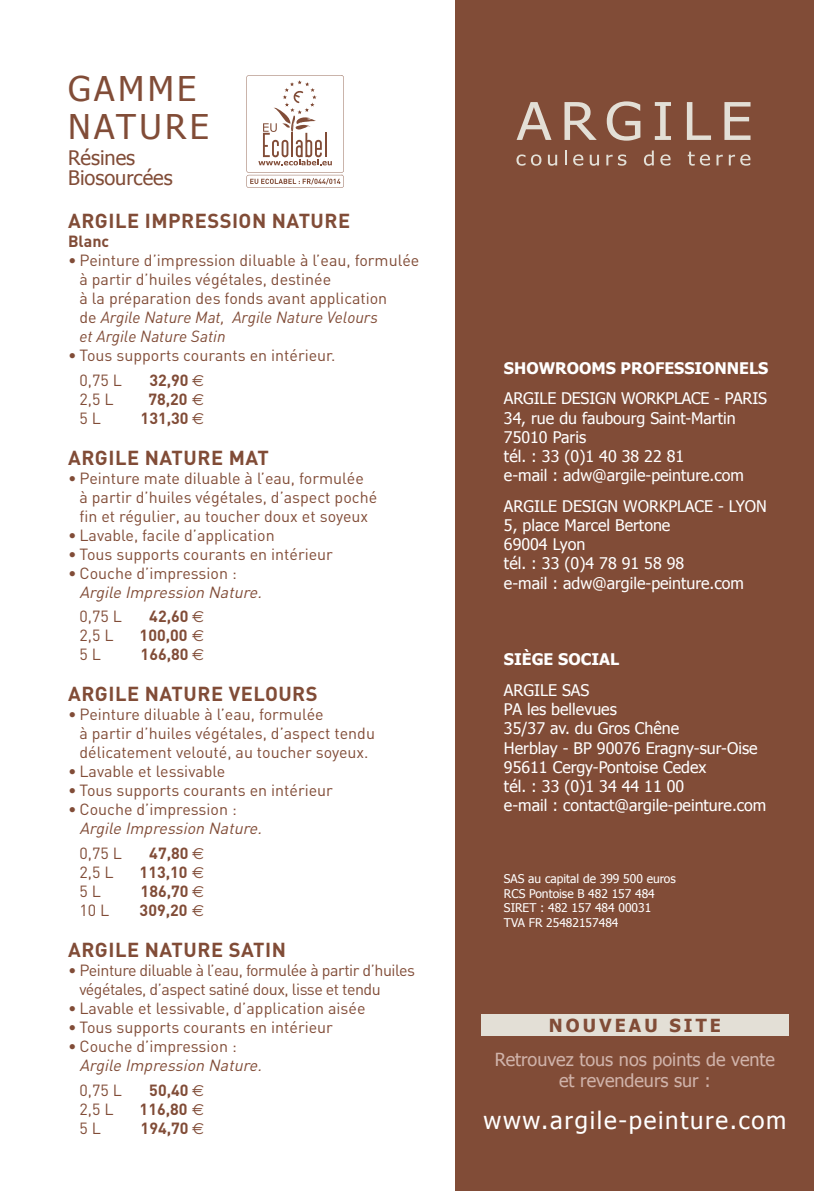
<style>
.page{position:relative;width:840px;height:1191px;background:#fff}
.page>*{position:absolute;margin:0;border:0;box-sizing:border-box;transform-origin:0 0}
.t1{font:34px/38px "Tahoma";letter-spacing:.1em;color:#814c37}
.t2{font:24px "Tahoma";letter-spacing:.07em;color:#fff}
.t3{font:700 20px "DIN";letter-spacing:.025em;color:#814c37}
.t4{font:20px/20px "Tahoma";color:#814c37}
.t5{font:18px/21.6px "Tahoma";color:#d0b3aa;text-align:center}
.t6{font:700 18px "Tahoma";letter-spacing:.175em;color:#814c37}
.t7{font:16px/19px "DIN";color:#814c37}
.t8{font:16px/19.2px "Tahoma";color:#fff}
.t9{font:700 16px "DIN";color:#814c37}
.t10{font:16px/19px "DIN";letter-spacing:-.03em;color:#814c37}
.t11{font:italic 16px "DIN";color:#814c37}
.t12{font:700 16px "Tahoma";color:#fff}
.t13{font:12px/14.4px "Tahoma";color:#fff}
.s1{font-style:italic}
.s2{font-family:"Euro Sans";font-weight:400}
</style>
<div class="page">
<div style="left:455px;top:0;width:359px;height:1191px;background:#814c37"></div>
<div style="left:481px;top:1014px;width:307px;height:21px;background:#e3dfd6"></div>
<svg style="left:246px;top:75px;width:98px;height:113px"></svg>
<svg style="left:516px;top:102px;width:35px;height:38px"></svg>
<svg style="left:564px;top:102px;width:32px;height:38px"></svg>
<svg style="left:606px;top:101px;width:34px;height:40px"></svg>
<svg style="left:654px;top:102px;width:16px;height:38px"></svg>
<svg style="left:686px;top:102px;width:24px;height:38px"></svg>
<svg style="left:724px;top:102px;width:26px;height:38px"></svg>
<svg style="left:516px;top:154px;width:25px;height:12px"></svg>
<svg style="left:547px;top:155px;width:10px;height:11px"></svg>
<svg style="left:565px;top:150px;width:1px;height:15px"></svg>
<svg style="left:573px;top:154px;width:10px;height:12px"></svg>
<svg style="left:589px;top:155px;width:9px;height:11px"></svg>
<svg style="left:606px;top:154px;width:20px;height:12px"></svg>
<svg style="left:643px;top:150px;width:10px;height:16px"></svg>
<svg style="left:660px;top:154px;width:10px;height:12px"></svg>
<svg style="left:687px;top:152px;width:22px;height:14px"></svg>
<svg style="left:716px;top:155px;width:6px;height:10px"></svg>
<svg style="left:728px;top:154px;width:22px;height:12px"></svg>
<h1 class="t1" style="left:68px;top:68px;width:142px">GAMME<br>NATURE</h1>
<p class="t4" style="left:68px;top:147px;width:106px">Résines<br>Biosourcées</p>
<p class="t3" style="left:68px;top:207px;width:283px">ARGILE IMPRESSION NATURE</p>
<p class="t9" style="left:68px;top:231px;width:43px">Blanc</p>
<p class="t7" style="left:79px;top:250px;width:341px;text-indent:-11px">• Peinture d’impression diluable à l’eau, formulée à partir d’huiles végétales, destinée<br>à la préparation des fonds avant application<br>de <span class="s1">Argile Nature Mat, Argile Nature Velours<br>et Argile Nature Satin</span></p>
<p class="t7" style="left:79px;top:342px;width:257px;line-height:24.6px;text-indent:-11px">• Tous supports courants en intérieur.<br>0,75 L</p>
<p class="t9" style="left:149px;top:369px;width:56px">32,90 <span class="s2">€</span></p>
<p class="t7" style="left:79px;top:389px;width:36px">2,5 L</p>
<p class="t9" style="left:148px;top:388px;width:57px">78,20 <span class="s2">€</span></p>
<p class="t7" style="left:79px;top:408px;width:23px">5L</p>
<p class="t9" style="left:140px;top:407px;width:65px">131,30 <span class="s2">€</span></p>
<p class="t3" style="left:68px;top:444px;width:202px">ARGILE NATURE MAT</p>
<p class="t7" style="left:79px;top:468px;width:299px;text-indent:-11px">• Peinture mate diluable à l’eau, formulée<br>à partir d’huiles végétales, d’aspect poché fin et régulier, au toucher doux et soyeux</p>
<p class="t7" style="left:68px;top:525px;width:208px">• Lavable, facile d’application</p>
<p class="t7" style="left:68px;top:544px;width:266px">• Tous supports courants en intérieur</p>
<p class="t7" style="left:68px;top:563px;width:170px">• Couche d’impression :</p>
<p class="t11" style="left:79px;top:582px;width:188px">Argile Impression Nature.</p>
<p class="t7" style="left:79px;top:607px;width:44px">0,75 L</p>
<p class="t9" style="left:149px;top:606px;width:56px">42,60 <span class="s2">€</span></p>
<p class="t7" style="left:79px;top:626px;width:36px">2,5 L</p>
<p class="t9" style="left:140px;top:625px;width:66px">100,00 <span class="s2">€</span></p>
<p class="t7" style="left:79px;top:645px;width:23px">5L</p>
<p class="t9" style="left:140px;top:644px;width:65px">166,80 <span class="s2">€</span></p>
<p class="t3" style="left:68px;top:681px;width:251px">ARGILE NATURE VELOURS</p>
<p class="t7" style="left:79px;top:705px;width:297px;text-indent:-11px">• Peinture diluable à l’eau, formulée<br>à partir d’huiles végétales, d’aspect tendu délicatement velouté, au toucher soyeux.</p>
<p class="t7" style="left:68px;top:762px;width:159px">• Lavable et lessivable</p>
<p class="t7" style="left:68px;top:781px;width:266px">• Tous supports courants en intérieur</p>
<p class="t7" style="left:68px;top:800px;width:170px">• Couche d’impression :</p>
<p class="t11" style="left:79px;top:818px;width:188px">Argile Impression Nature.</p>
<p class="t7" style="left:79px;top:843px;width:44px">0,75 L</p>
<p class="t9" style="left:149px;top:843px;width:56px">47,80 <span class="s2">€</span></p>
<p class="t7" style="left:79px;top:862px;width:36px">2,5 L</p>
<p class="t9" style="left:140px;top:862px;width:66px">113,10 <span class="s2">€</span></p>
<p class="t7" style="left:79px;top:881px;width:23px">5L</p>
<p class="t9" style="left:140px;top:881px;width:65px">186,70 <span class="s2">€</span></p>
<p class="t7" style="left:79px;top:900px;width:31px">10 L</p>
<p class="t9" style="left:140px;top:900px;width:66px">309,20 <span class="s2">€</span></p>
<p class="t3" style="left:68px;top:937px;width:219px">ARGILE NATURE SATIN</p>
<p class="t10" style="left:79px;top:960px;width:337px;text-indent:-11px">• Peinture diluable à l’eau, formulée à partir d’huiles végétales, d’aspect satiné doux, lisse et tendu</p>
<p class="t7" style="left:68px;top:998px;width:299px">• Lavable et lessivable, d’application aisée</p>
<p class="t7" style="left:68px;top:1017px;width:266px">• Tous supports courants en intérieur</p>
<p class="t7" style="left:68px;top:1036px;width:170px">• Couche d’impression :</p>
<p class="t11" style="left:79px;top:1055px;width:188px">Argile Impression Nature.</p>
<p class="t7" style="left:79px;top:1080px;width:44px">0,75 L</p>
<p class="t9" style="left:149px;top:1079px;width:56px">50,40 <span class="s2">€</span></p>
<p class="t7" style="left:79px;top:1099px;width:36px">2,5 L</p>
<p class="t9" style="left:140px;top:1098px;width:66px">116,80 <span class="s2">€</span></p>
<p class="t7" style="left:79px;top:1118px;width:23px">5L</p>
<p class="t9" style="left:140px;top:1117px;width:65px">194,70 <span class="s2">€</span></p>
<p class="t12" style="left:503px;top:357px;width:266px">SHOWROOMS PROFESSIONNELS</p>
<p class="t8" style="left:503px;top:388px;width:264px">ARGILE DESIGN WORKPLACE - PARIS<br>34, rue du faubourg Saint-Martin<br>75010 Paris<br>tél. : 33 (0)1 40 38 22 81<br>e-mail : adw@argile-peinture.com</p>
<p class="t8" style="left:503px;top:495px;width:264px">ARGILE DESIGN WORKPLACE - LYON<br>5, place Marcel Bertone<br>69004 Lyon<br>tél. : 33 (0)4 78 91 58 98<br>e-mail : adw@argile-peinture.com</p>
<p class="t12" style="left:503px;top:648px;width:117px">SIÈGE SOCIAL</p>
<p class="t8" style="left:503px;top:680px;width:264px">ARGILE SAS<br>PA les bellevues<br>35/37 av. du Gros Chêne<br>Herblay - BP 90076 Eragny-sur-Oise<br>95611 Cergy-Pontoise Cedex<br>tél. : 33 (0)1 34 44 11 00<br>e-mail : contact@argile-peinture.com</p>
<p class="t13" style="left:503px;top:871px;width:173px">SAS au capital de 399 500 euros<br>RCS Pontoise B 482 157 484<br>SIRET : 482 157 484 00031<br>TVA FR 25482157484</p>
<p class="t6" style="left:548px;top:1012px;width:173px">NOUVEAU SITE</p>
<p class="t5" style="left:494px;top:1047px;width:281px">Retrouvez tous nos points de vente et revendeurs sur :</p>
<h2 class="t2" style="left:483px;top:1103px;width:304px">www.argile-peinture.com</h2>
</div>
